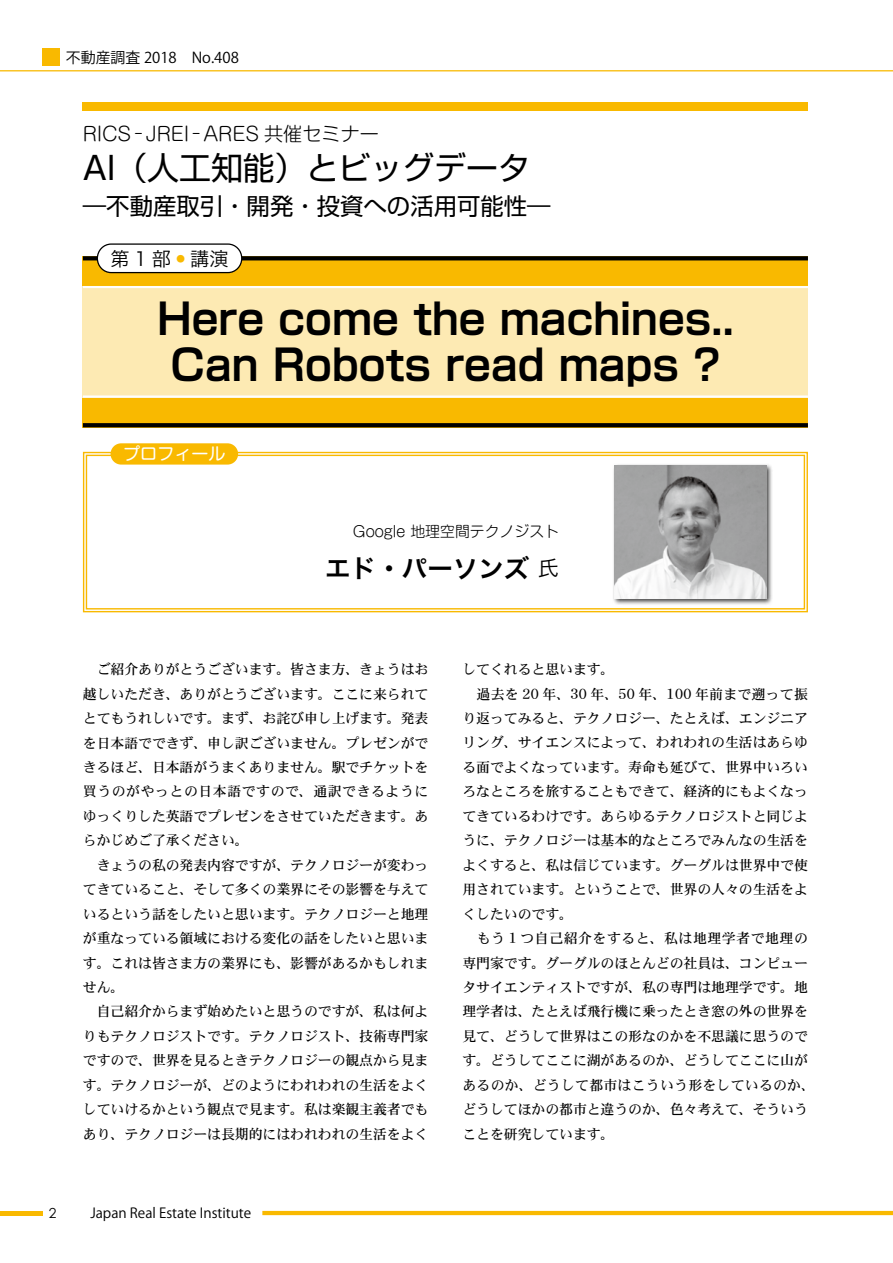
<style>
.page{position:relative;width:893px;height:1263px;background:#fff}
.page>*{position:absolute;margin:0;border:0;box-sizing:border-box;transform-origin:0 0}
.t1{font:700 42.45px/46.8px "Shin Go Pro De";color:#000;text-align:center}
.t2{font:31.95px "Shin Go Pro";color:#000}
.t3{font:25.5px "Hira Kaku Pro W6";color:#000}
.t4{font:23.4px "Shin Go Pro";color:#000}
.t5{font:300 19.2px "Shin M Go Pro";color:#000}
.t6{font:19.2px "Hira Kaku Pro W3";color:#000}
.t7{font:16.95px "Shin M Go Pro";color:#fff}
.t8{font:14.85px "Koz Go Pro";color:#000}
.t9{font:300 14.85px "Shin M Go Pro";color:#000}
.t10{font:13.8px/24.5px "DFHS Mincho W5 WINP RKSJ H";color:#000}
.t11{font:13.8px "Koz Go Pro";color:#000}
.t12{font:13.8px "Century Gothic";color:#000}
.s1{color:#f9b900}
.s2{font-family:"Hira Kaku Pro W3";font-size:21.3px}
</style>
<div class="page">
<hr style="left:0;top:1211px;width:43px;height:4px;background:#f9b900">
<hr style="left:262px;top:1211px;width:631px;height:4px;background:#f9b900">
<hr style="left:0;top:70px;width:893px;height:1px;background:#f9b900">
<div style="left:43px;top:49px;width:17px;height:17px;background:#f9b900"></div>
<svg style="left:82px;top:451px;width:726px;height:162px"></svg>
<div style="left:86px;top:455px;width:719px;height:154px;border:1px solid #f9b900"></div>
<div style="left:111px;top:443px;width:127px;height:22px;background:#f9b900;border-radius:11px"></div>
<div style="left:83px;top:256px;width:725px;height:171px;background:#f9b900"></div>
<div style="left:83px;top:286px;width:725px;height:112px;background:#fdeab3"></div>
<div style="left:612px;top:463px;width:161px;height:142px;background:#000;opacity:.75"></div>
<img style="left:614px;top:466px;width:152px;height:132px">
<hr style="left:83px;top:395px;width:725px;height:3px;background:#fff">
<hr style="left:83px;top:286px;width:725px;height:2px;background:#fff">
<svg style="left:83px;top:423px;width:725px;height:4px;background:#070500"></svg>
<svg style="left:83px;top:256px;width:725px;height:4px;background:#0c0900"></svg>
<div style="left:83px;top:102px;width:725px;height:9px;background:#f9b900"></div>
<div style="left:97px;top:244px;width:145px;height:29px;background:#fff;border-radius:14px"></div>
<div style="left:97px;top:243px;width:145px;height:30px;border:1px solid #000;border-radius:14px"></div>
<p class="t8" style="left:66px;top:48px;width:174px">不動産調査 2018　No.408</p>
<h3 class="t5" style="left:83px;top:119px;width:298px">RICS－ JREI－ ARES 共催セミナー</h3>
<h2 class="t2" style="left:83px;top:142px;width:449px">AI（人工知能）とビッグデータ</h2>
<h3 class="t4" style="left:83px;top:187px;width:469px">―不動産取引・開発・投資への活用可能性―</h3>
<h3 class="t6" style="left:111px;top:241px;width:119px">第 1 部<span class="s1">•</span>講演</h3>
<h1 class="t1" style="left:157px;top:290px;width:578px">Here come the machines..<br>Can Robots read maps ?</h1>
<p class="t7" style="left:123px;top:440px;width:104px">プロフィール</p>
<p class="t9" style="left:353px;top:519px;width:208px">Google 地理空間テクノジスト</p>
<h3 class="t3" style="left:325px;top:545px;width:235px">エド・パーソンズ <span class="s2">氏</span></h3>
<p class="t10" style="left:83px;top:657px;width:347px">　ご紹介ありがとうございます。皆さま方、きょうはお越しいただき、ありがとうございます。ここに来られてとてもうれしいです。まず、お詫び申し上げます。発表を日本語でできず、申し訳ございません。プレゼンができるほど、日本語がうまくありません。駅でチケットを買うのがやっとの日本語ですので、通訳できるようにゆっくりした英語でプレゼンをさせていただきます。あらかじめご了承ください。<br>　きょうの私の発表内容ですが、テクノロジーが変わってきていること、そして多くの業界にその影響を与えているという話をしたいと思います。テクノロジーと地理が重なっている領域における変化の話をしたいと思います。これは皆さま方の業界にも、影響があるかもしれません。<br>　自己紹介からまず始めたいと思うのですが、私は何よりもテクノロジストです。テクノロジスト、技術専門家ですので、世界を見るときテクノロジーの観点から見ます。テクノロジーが、どのようにわれわれの生活をよくしていけるかという観点で見ます。私は楽観主義者でもあり、テクノロジーは長期的にはわれわれの生活をよく</p>
<p class="t10" style="left:462px;top:657px;width:354px">してくれると思います。<br>　過去を 20 年、30 年、50 年、100 年前まで遡って振り返ってみると、テクノロジー、たとえば、エンジニアリング、サイエンスによって、われわれの生活はあらゆる面でよくなっています。寿命も延びて、世界中いろいろなところを旅することもできて、経済的にもよくなってきているわけです。あらゆるテクノロジストと同じように、テクノロジーは基本的なところでみんなの生活をよくすると、私は信じています。グーグルは世界中で使用されています。ということで、世界の人々の生活をよくしたいのです。<br>　もう 1 つ自己紹介をすると、私は地理学者で地理の専門家です。グーグルのほとんどの社員は、コンピュータサイエンティストですが、私の専門は地理学です。地理学者は、たとえば飛行機に乗ったとき窓の外の世界を見て、どうして世界はこの形なのかを不思議に思うのです。どうしてここに湖があるのか、どうしてここに山があるのか、どうして都市はこういう形をしているのか、どうしてほかの都市と違うのか、色々考えて、そういうことを研究しています。</p>
<p class="t12" style="left:49px;top:1203px;width:9px">2</p>
<p class="t11" style="left:90px;top:1204px;width:162px">Japan Real Estate Institute</p>
</div>
